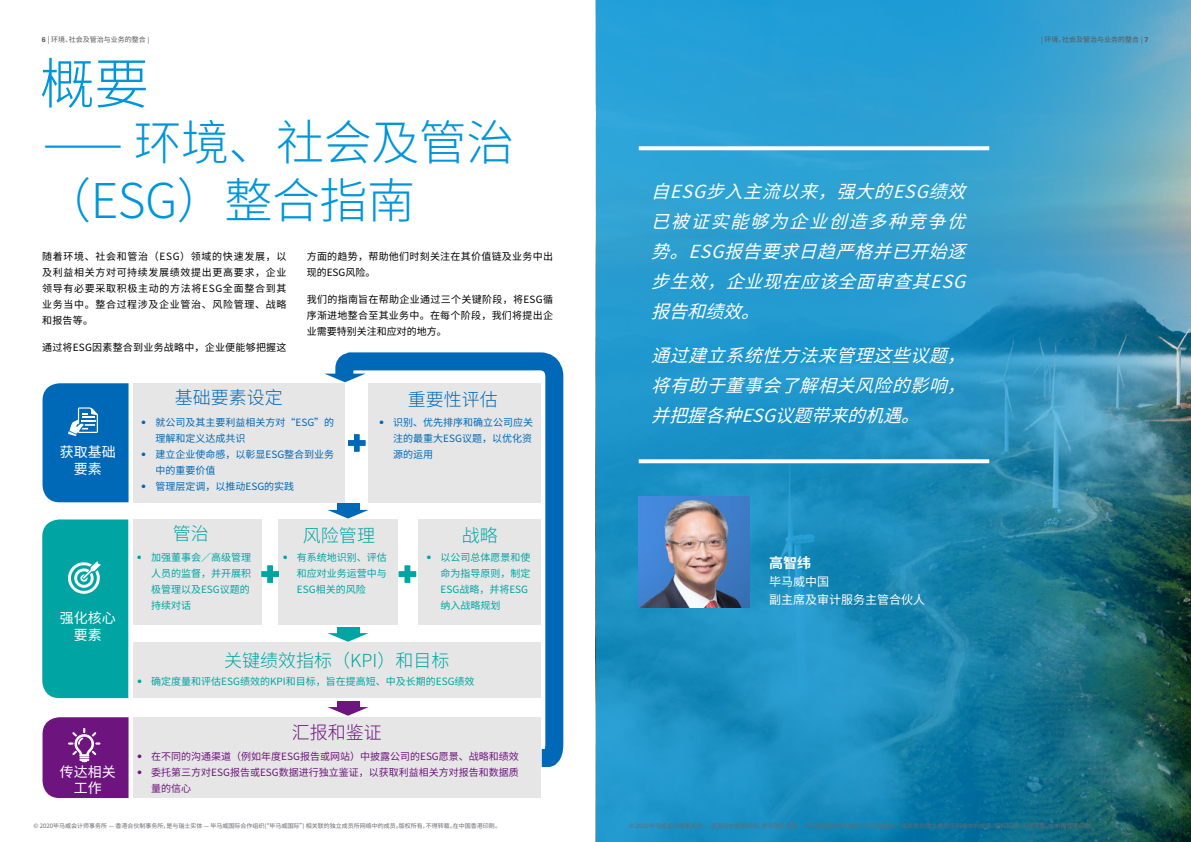
<style>
.page{position:relative;width:1191px;height:842px;background:#fff}
.page>*{position:absolute;margin:0;border:0;box-sizing:border-box;transform-origin:0 0}
.t1{font:300 55px "Noto Sans CJ Ksc";color:#0095da}
.t2{font:300 48px/57.6px "Noto Sans CJ Ksc";letter-spacing:-.01em;color:#0095da}
.t3{font:italic 18px/30px "Noto Sans CJ Ksc";color:#fff;text-align:justify}
.t4{font:300 18px "Noto Sans CJ Ksc";color:#00a5a3}
.t5{font:300 18px "Noto Sans CJ Ksc";color:#0069b7}
.t6{font:300 18px "Noto Sans CJ Ksc";color:#6e147f}
.t7{font:14px/16.8px "Noto Sans CJ Ksc";color:#fff;text-align:center}
.t8{font:700 14px "Noto Sans CJ Ksc";color:#fff}
.t9{font:12px/18px "Noto Sans CJ Ksc";color:#fff}
.t10{font:10px/16px "Noto Sans CJ Ksc";letter-spacing:.025em;color:#000;text-align:justify}
.t11{font:10px/16px "Noto Sans CJ Ksc";color:#00a5a3}
.t12{font:10px/16px "Noto Sans CJ Ksc";color:#0069b7}
.t13{font:10px/16px "Noto Sans CJ Ksc";color:#6e147f}
.t14{font:7px "Noto Sans CJ Ksc";color:#595757}
.t15{font:6px "Noto Sans CJ Ksc";color:#68696e}
.s1{font-family:"Univers 65";font-weight:700}
.s2{font-family:"Univers 45";font-weight:300}
</style>
<div class="page">
<div style="left:133px;top:383px;width:212px;height:119px;background:#e6e6e6"></div>
<div style="left:133px;top:717px;width:407px;height:81px;background:#e6e6e6"></div>
<div style="left:133px;top:643px;width:407px;height:55px;background:#e6e6e6"></div>
<img style="left:595px;top:0;width:596px;height:842px">
<div style="left:43px;top:383px;width:86px;height:119px;background:#0069b7"></div>
<div style="left:133px;top:519px;width:128px;height:106px;background:#e6e6e6"></div>
<div style="left:279px;top:519px;width:119px;height:106px;background:#e6e6e6"></div>
<svg style="left:261px;top:565px;width:18px;height:18px"></svg>
<div style="left:42px;top:519px;width:86px;height:179px;background:#00a5a3"></div>
<svg style="left:43px;top:717px;width:86px;height:81px;background:#772286"></svg>
<svg style="left:639px;top:146px;width:350px;height:4px"></svg>
<svg style="left:639px;top:459px;width:350px;height:4px"></svg>
<img style="left:639px;top:497px;width:110px;height:110px">
<svg style="left:326px;top:352px;width:238px;height:424px"></svg>
<p class="t14" style="left:42px;top:36px;width:109px"><span class="s1">6</span> | 环境、社会及管治与业务的整合 <span class="s2">|</span></p>
<p class="t14" style="left:1041px;top:36px;width:109px"><span class="s2">|</span> 环境、社会及管治与业务的整合 <span class="s2">|</span> <span class="s1">7</span></p>
<h1 class="t1" style="left:40px;top:53px;width:111px">概要</h1>
<h2 class="t2" style="left:43px;top:115px;width:473px">—— 环境、社会及管治（ESG）整合指南</h2>
<p class="t10" style="left:42px;top:248px;width:246px">随着环境、社会和管治（ESG）领域的快速发展，以及利益相关方对可持续发展绩效提出更高要求，企业领导有必要采取积极主动的方法将ESG全面整合到其业务当中。整合过程涉及企业管治、风险管理、战略和报告等。</p>
<p class="t10" style="left:42px;top:339px;width:246px">通过将ESG因素整合到业务战略中，企业便能够把握这</p>
<p class="t10" style="left:307px;top:248px;width:248px">方面的趋势，帮助他们时刻关注在其价值链及业务中出现的ESG风险。</p>
<p class="t10" style="left:307px;top:291px;width:248px">我们的指南旨在帮助企业通过三个关键阶段，将ESG循序渐进地整合至其业务中。在每个阶段，我们将提出企业需要特别关注和应对的地方。</p>
<h3 class="t5" style="left:175px;top:387px;width:109px">基础要素设定</h3>
<h3 class="t5" style="left:408px;top:389px;width:91px">重要性评估</h3>
<p class="t12" style="left:155px;top:415px;width:180px;text-indent:-14px"><span class="s2">•</span> 就公司及其主要利益相关方对“ESG”的理解和定义达成共识</p>
<p class="t12" style="left:155px;top:447px;width:180px;text-indent:-14px"><span class="s2">•</span> 建立企业使命感，以彰显ESG整合到业务中的重要价值</p>
<p class="t12" style="left:141px;top:479px;width:154px"><span class="s2">•</span> 管理层定调，以推动ESG的实践</p>
<p class="t12" style="left:379px;top:415px;width:156px;text-align:right"><span class="s2">•</span> 识别、优先排序和确立公司应关注的最重大ESG议题，以优化资</p>
<h3 class="t7" style="left:60px;top:444px;width:58px">获取基础</h3>
<p class="t12" style="left:393px;top:447px;width:41px">源的运用</p>
<h3 class="t7" style="left:74px;top:460px;width:29px">要素</h3>
<h3 class="t7" style="left:60px;top:609px;width:58px">强化核心要素</h3>
<h3 class="t7" style="left:60px;top:763px;width:58px">传达相关工作</h3>
<h3 class="t4" style="left:173px;top:524px;width:37px">管治</h3>
<p class="t11" style="left:151px;top:549px;width:101px;text-indent:-14px"><span class="s2">•</span> 加强董事会／高级管理人员的监督，并开展积极管理以及ESG议题的持续对话</p>
<h3 class="t4" style="left:303px;top:525px;width:73px">风险管理</h3>
<p class="t11" style="left:297px;top:549px;width:91px;text-align:justify;text-indent:-14px"><span class="s2">•</span> 有系统地识别、评估和应对业务运营中与ESG相关的风险</p>
<h3 class="t4" style="left:461px;top:525px;width:37px">战略</h3>
<p class="t11" style="left:440px;top:549px;width:91px;text-indent:-14px"><span class="s2">•</span> 以公司总体愿景和使命为指导原则，制定<br>ESG战略，并将ESG纳入战略规划</p>
<h3 class="t4" style="left:224px;top:650px;width:227px">关键绩效指标（KPI）和目标</h3>
<p class="t11" style="left:137px;top:673px;width:339px"><span class="s2">•</span> 确定度量和评估ESG绩效的KPI和目标，旨在提高短、中及长期的ESG绩效</p>
<h3 class="t6" style="left:292px;top:722px;width:91px">汇报和鉴证</h3>
<p class="t13" style="left:137px;top:748px;width:383px"><span class="s2">•</span> 在不同的沟通渠道（例如年度ESG报告或网站）中披露公司的ESG愿景、战略和绩效</p>
<p class="t13" style="left:151px;top:764px;width:369px;text-indent:-14px"><span class="s2">•</span> 委托第三方对ESG报告或ESG数据进行独立鉴证，以获取利益相关方对报告和数据质量的信心</p>
<h3 class="t3" style="left:651px;top:177px;width:329px">自ESG步入主流以来，强大的ESG绩效已被证实能够为企业创造多种竞争优势。ESG报告要求日趋严格并已开始逐步生效，企业现在应该全面审查其ESG报告和绩效。</h3>
<h3 class="t3" style="left:651px;top:341px;width:329px">通过建立系统性方法来管理这些议题，将有助于董事会了解相关风险的影响，并把握各种ESG议题带来的机遇。</h3>
<h3 class="t8" style="left:769px;top:555px;width:43px">高智纬</h3>
<p class="t9" style="left:769px;top:573px;width:157px">毕马威中国<br>副主席及审计服务主管合伙人</p>
<p class="t15" style="left:34px;top:823px;width:469px">© 2020毕马威会计师事务所 — 香港合伙制事务所，是与瑞士实体 — 毕马威国际合作组织(“毕马威国际”) 相关联的独立成员所网络中的成员。版权所有，不得转载。在中国香港印刷。</p>
<p class="t15" style="left:629px;top:823px;width:469px">© 2020毕马威会计师事务所 — 香港合伙制事务所，是与瑞士实体 — 毕马威国际合作组织(“毕马威国际”) 相关联的独立成员所网络中的成员。版权所有，不得转载。在中国香港印刷。</p>
</div>
